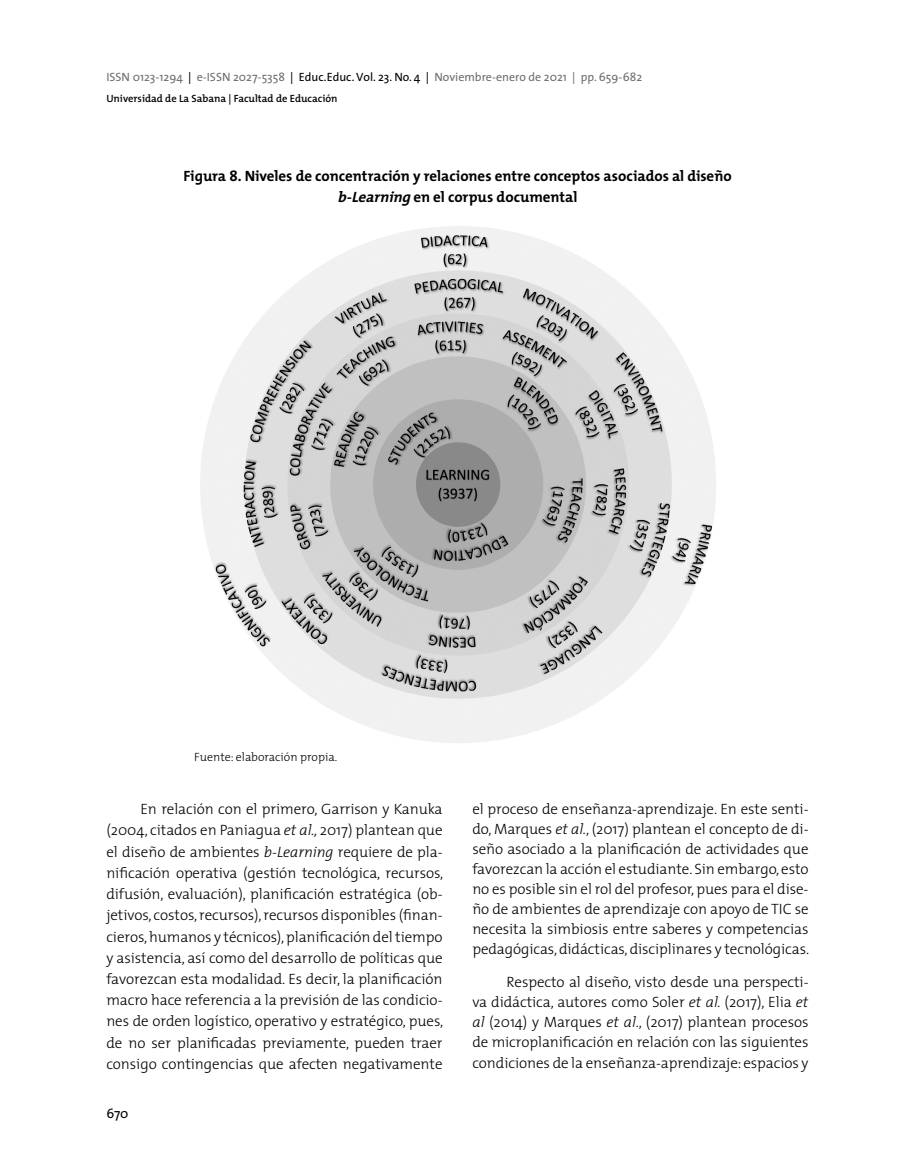
<style>
.page{position:relative;width:915px;height:1170px;background:#fff}
.page>*{position:absolute;margin:0;border:0;box-sizing:border-box;transform-origin:0 0}
.t1{font:300 15px/21.1px "The Mix";letter-spacing:-.005em;color:#000;text-align:justify}
.t2{font:700 15px/21px "The Mix";color:#000;text-align:center}
.t3{font:13.5px "The Sans";color:#000}
.t4{font:12px "The Sans";color:#6d6e71}
.t5{font:300 12px "The Mix";color:#000}
.t6{font:600 10.5px "The Mix";color:#000}
.s1{color:#000}
.s2{font-style:italic}
</style>
<div class="page">
<img style="left:200px;top:226px;width:516px;height:517px">
<p class="t4" style="left:106px;top:67px;width:537px">ISSN 0123-1294 <span class="s1">|</span> e-ISSN 2027-5358 <span class="s1">| Educ.Educ. Vol. 23. No. 4 |</span> Noviembre-enero de 2021 | pp. 659-682</p>
<p class="t6" style="left:106px;top:90px;width:232px">Universidad de La Sabana | Facultad de Educación</p>
<p class="t2" style="left:183px;top:165px;width:549px">Figura 8. Niveles de concentración y relaciones entre conceptos asociados al diseño <span class="s2">b-Learning</span>en el corpus documental</p>
<p class="t5" style="left:194px;top:747px;width:144px">Fuente: elaboración propia.</p>
<p class="t1" style="left:106px;top:797px;width:338px;text-indent:34px">En relación con el primero, Garrison y Kanuka (2004, citados en Paniagua <span class="s2">et al.,</span> 2017) plantean que el diseño de ambientes <span class="s2">b-Learning</span> requiere de pla&shy;nificación operativa (gestión tecnológica, recursos, difusión, evaluación), planificación estratégica (ob&shy;jetivos, costos, recursos), recursos disponibles (finan&shy;cieros, humanos y técnicos), planificación del tiempo y asistencia, así como del desarrollo de políticas que favorezcan esta modalidad. Es decir, la planificación macro hace referencia a la previsión de las condicio&shy;nes de orden logístico, operativo y estratégico, pues, de no ser planificadas previamente, pueden traer consigo contingencias que afecten negativamente</p>
<p class="t1" style="left:472px;top:798px;width:338px;line-height:20px">el proceso de enseñanza-aprendizaje. En este senti&shy;do, Marques <span class="s2">et al.</span>, (2017) plantean el concepto de di&shy;seño asociado a la planificación de actividades que favorezcan la acción el estudiante. Sin embargo, esto no es posible sin el rol del profesor, pues para el dise&shy;ño de ambientes de aprendizaje con apoyo de TIC se necesita la simbiosis entre saberes y competencias pedagógicas, didácticas, disciplinares y tecnológicas.</p>
<p class="t1" style="left:472px;top:971px;width:337px;line-height:20.2px;text-indent:34px">Respecto al diseño, visto desde una perspecti&shy;va didáctica, autores como Soler <span class="s2">et al.</span> (2017), Elia <span class="s2">et al</span> (2014) y Marques <span class="s2">et al</span>., (2017) plantean procesos de microplanificación en relación con las siguientes condiciones de la enseñanza-aprendizaje: espacios y</p>
<p class="t3" style="left:106px;top:1102px;width:24px">670</p>
</div>
